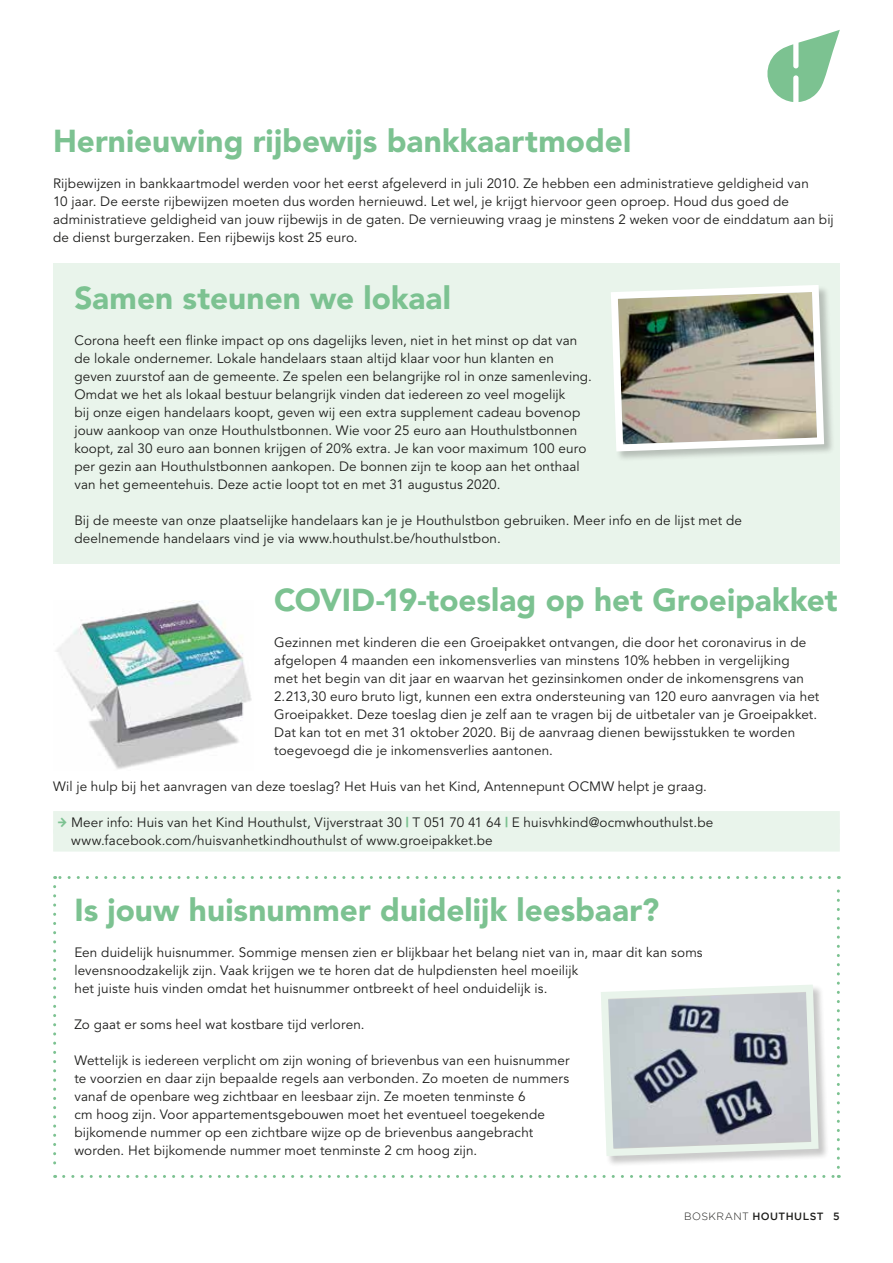
<style>
.page{position:relative;width:893px;height:1263px;background:#fff}
.page>*{position:absolute;margin:0;border:0;box-sizing:border-box;transform-origin:0 0}
.t1{font:900 31.5px "Avenir";color:#7cc291}
.t2{font:13.5px/18px "Avenir";letter-spacing:.01em;color:#1d1d1b}
.t3{font:500 10.5px "Gotham";letter-spacing:.045em;color:#1d1d1b}
.s1{font-family:"Officina Display ITC Arrows";color:#7cc291}
.s2{font-weight:900;color:#7cc291}
.s3{font-weight:300}
</style>
<div class="page">
<svg style="left:767px;top:30px;width:73px;height:72px"></svg>
<div style="left:53px;top:264px;width:787px;height:300px;background:#e9f4eb"></div>
<div style="left:53px;top:811px;width:787px;height:22px;background:#e9f4eb"></div>
<div style="left:53px;top:829px;width:787px;height:22px;background:#e9f4eb"></div>
<div style="left:601px;top:984px;width:228px;height:183px;background:#1d1d1b;opacity:.25"></div>
<svg style="left:601px;top:984px;width:221px;height:176px;background:#b6bbc0"></svg>
<img style="left:56px;top:600px;width:196px;height:169px">
<div style="left:611px;top:285px;width:224px;height:177px;background:#1d1d1b;opacity:.25"></div>
<img style="left:611px;top:285px;width:217px;height:170px">
<svg style="left:53px;top:886px;width:3px;height:292px"></svg>
<svg style="left:64px;top:1175px;width:775px;height:3px"></svg>
<svg style="left:837px;top:876px;width:3px;height:291px"></svg>
<svg style="left:55px;top:876px;width:774px;height:3px"></svg>
<h1 class="t1" style="left:53px;top:121px;width:579px">Hernieuwing rijbewijs bankkaartmodel</h1>
<p class="t2" style="left:53px;top:174px;width:782px">Rijbewijzen in bankkaartmodel werden voor het eerst afgeleverd in juli 2010. Ze hebben een administratieve geldigheid van<br>10 jaar. De eerste rijbewijzen moeten dus worden hernieuwd. Let wel, je krijgt hiervoor geen oproep. Houd dus goed de administratieve geldigheid van jouw rijbewijs in de gaten. De vernieuwing vraag je minstens 2 weken voor de einddatum aan bij de dienst burgerzaken. Een rijbewijs kost 25 euro.</p>
<h1 class="t1" style="left:74px;top:279px;width:378px">Samen steunen we lokaal</h1>
<p class="t2" style="left:74px;top:332px;width:519px">Corona heeft een flinke impact op ons dagelijks leven, niet in het minst op dat van de lokale ondernemer. Lokale handelaars staan altijd klaar voor hun klanten en geven zuurstof aan de gemeente. Ze spelen een belangrijke rol in onze samenleving.<br>Omdat we het als lokaal bestuur belangrijk vinden dat iedereen zo veel mogelijk<br>bij onze eigen handelaars koopt, geven wij een extra supplement cadeau bovenop jouw aankoop van onze Houthulstbonnen. Wie voor 25 euro aan Houthulstbonnen koopt, zal 30 euro aan bonnen krijgen of 20% extra. Je kan voor maximum 100 euro per gezin aan Houthulstbonnen aankopen. De bonnen zijn te koop aan het onthaal van het gemeentehuis. Deze actie loopt tot en met 31 augustus 2020.</p>
<p class="t2" style="left:74px;top:512px;width:669px">Bij de meeste van onze plaatselijke handelaars kan je je Houthulstbon gebruiken. Meer info en de lijst met de deelnemende handelaars vind je via www.houthulst.be/houthulstbon.</p>
<h1 class="t1" style="left:274px;top:581px;width:565px">COVID-19-toeslag op het Groeipakket</h1>
<p class="t2" style="left:274px;top:633px;width:547px">Gezinnen met kinderen die een Groeipakket ontvangen, die door het coronavirus in de afgelopen 4 maanden een inkomensverlies van minstens 10% hebben in vergelijking<br>met het begin van dit jaar en waarvan het gezinsinkomen onder de inkomensgrens van 2.213,30 euro bruto ligt, kunnen een extra ondersteuning van 120 euro aanvragen via het Groeipakket. Deze toeslag dien je zelf aan te vragen bij de uitbetaler van je Groeipakket.<br>Dat kan tot en met 31 oktober 2020. Bij de aanvraag dienen bewijsstukken te worden toegevoegd die je inkomensverlies aantonen.</p>
<p class="t2" style="left:53px;top:777px;width:655px">Wil je hulp bij het aanvragen van deze toeslag? Het Huis van het Kind, Antennepunt OCMW helpt je graag.</p>
<p class="t2" style="left:71px;top:813px;width:644px;text-indent:-14px"><span class="s1">A</span> Meer info: Huis van het Kind Houthulst, Vijverstraat 30 <span class="s2">|</span> T 051 70 41 64 <span class="s2">|</span> E huisvhkind@ocmwhouthulst.be www.facebook.com/huisvanhetkindhouthulst of www.groeipakket.be</p>
<h1 class="t1" style="left:74px;top:891px;width:586px">Is jouw huisnummer duidelijk leesbaar?</h1>
<p class="t2" style="left:74px;top:944px;width:630px">Een duidelijk huisnummer. Sommige mensen zien er blijkbaar het belang niet van in, maar dit kan soms levensnoodzakelijk zijn. Vaak krijgen we te horen dat de hulpdiensten heel moeilijk<br>het juiste huis vinden omdat het huisnummer ontbreekt of heel onduidelijk is.</p>
<p class="t2" style="left:74px;top:1016px;width:292px">Zo gaat er soms heel wat kostbare tijd verloren.</p>
<p class="t2" style="left:74px;top:1052px;width:497px">Wettelijk is iedereen verplicht om zijn woning of brievenbus van een huisnummer te voorzien en daar zijn bepaalde regels aan verbonden. Zo moeten de nummers vanaf de openbare weg zichtbaar en leesbaar zijn. Ze moeten tenminste 6<br>cm hoog zijn. Voor appartementsgebouwen moet het eventueel toegekende bijkomende nummer op een zichtbare wijze op de brievenbus aangebracht worden. Het bijkomende nummer moet tenminste 2 cm hoog zijn.</p>
<p class="t3" style="left:684px;top:1211px;width:157px"><span class="s3">BOSKRANT</span> HOUTHULST 5</p>
</div>
